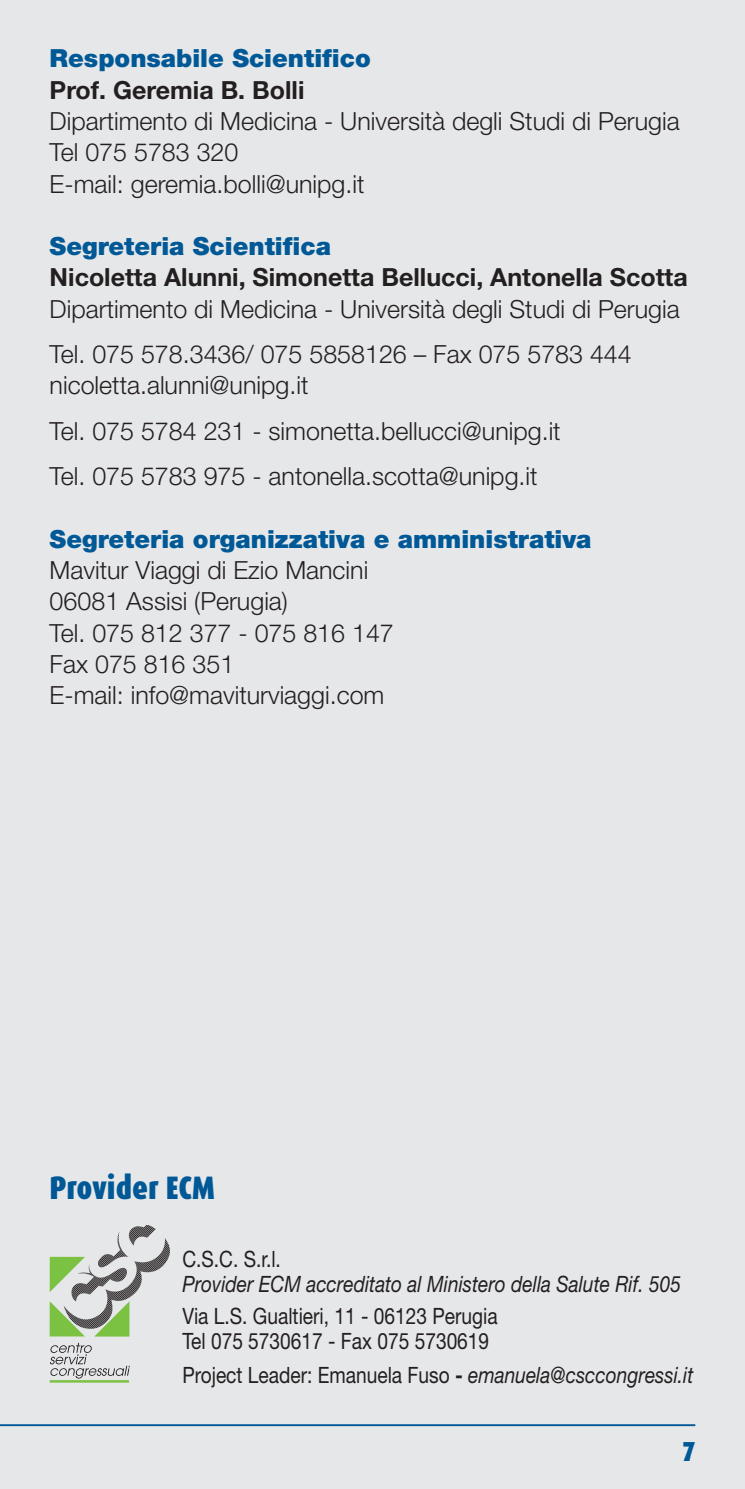
<style>
.page{position:relative;width:745px;height:1489px;background:#fff}
.page>*{position:absolute;margin:0;border:0;box-sizing:border-box;transform-origin:0 0}
.t1{font:900 32.5px "Dax Condensed";color:#005996}
.t2{font:900 27.5px "Dax Condensed";color:#005996}
.t3{font:300 25px/31.2px "Helvetica Neue LT Std";color:#231f20}
.t4{font:900 25px "Helvetica Neue LT Std";color:#005996}
.t5{font:700 25px "Helvetica Neue LT Std";color:#231f20}
.t6{font:22.5px/24.8px "Helvetica Neue LT Std";color:#231f20;scale:.85 1}
.t7{font:italic 22.5px "Helvetica Neue LT Std";color:#231f20;scale:.85 1}
.s1{font-weight:700}
.s2{font-style:italic}
</style>
<div class="page">
<div style="left:0;top:0;width:744px;height:1488px;background:#e6e7e9"></div>
<hr style="left:0;top:1423px;width:694px;height:2px;background:#005996">
<hr style="left:50px;top:1379px;width:79px;height:3px;background:#7bc142">
<svg style="left:50px;top:1342px;width:80px;height:36px"></svg>
<svg style="left:50px;top:1225px;width:120px;height:111px"></svg>
<p class="t4" style="left:50px;top:44px;width:322px">Responsabile Scientifico</p>
<p class="t5" style="left:50px;top:74px;width:256px">Prof. Geremia B. Bolli</p>
<p class="t3" style="left:50px;top:105px;width:631px">Dipartimento di Medicina - Università degli Studi di Perugia<br>Tel 075 5783 320<br>E-mail: geremia.bolli@unipg.it</p>
<p class="t4" style="left:50px;top:231px;width:283px">Segreteria Scientifica</p>
<p class="t5" style="left:50px;top:262px;width:639px">Nicoletta Alunni, Simonetta Bellucci, Antonella Scotta</p>
<p class="t3" style="left:50px;top:285px;width:631px;line-height:45.5px">Dipartimento di Medicina - Università degli Studi di Perugia<br>Tel. 075 578.3436/ 075 5858126 – Fax 075 5783 444</p>
<p class="t3" style="left:50px;top:362px;width:512px;line-height:45.5px">nicoletta.alunni@unipg.it<br>Tel. 075 5784 231 - simonetta.bellucci@unipg.it<br>Tel. 075 5783 975 - antonella.scotta@unipg.it</p>
<p class="t4" style="left:50px;top:524px;width:543px">Segreteria organizzativa e amministrativa</p>
<p class="t3" style="left:50px;top:554px;width:345px">Mavitur Viaggi di Ezio Mancini<br>06081 Assisi (Perugia)<br>Tel. 075 812 377 - 075 816 147<br>Fax 075 816 351<br>E-mail: info@maviturviaggi.com</p>
<h1 class="t1" style="left:50px;top:1169px;width:166px">Provider ECM</h1>
<p class="t6" style="left:182px;top:1246px;width:117px">C.S.C. S.r.l.</p>
<p class="t7" style="left:182px;top:1270px;width:588px">Provider ECM accreditato al Ministero della Salute Rif. 505</p>
<p class="t6" style="left:182px;top:1302px;width:372px">Via L.S. Gualtieri, 11 - 06123 Perugia<br>Tel 075 5730617 - Fax 075 5730619</p>
<p class="t6" style="left:182px;top:1361px;width:602px">Project Leader: Emanuela Fuso <span class="s1">-</span> <span class="s2">emanuela@csccongressi.it</span></p>
<p class="t2" style="left:682px;top:1436px;width:14px">7</p>
</div>
